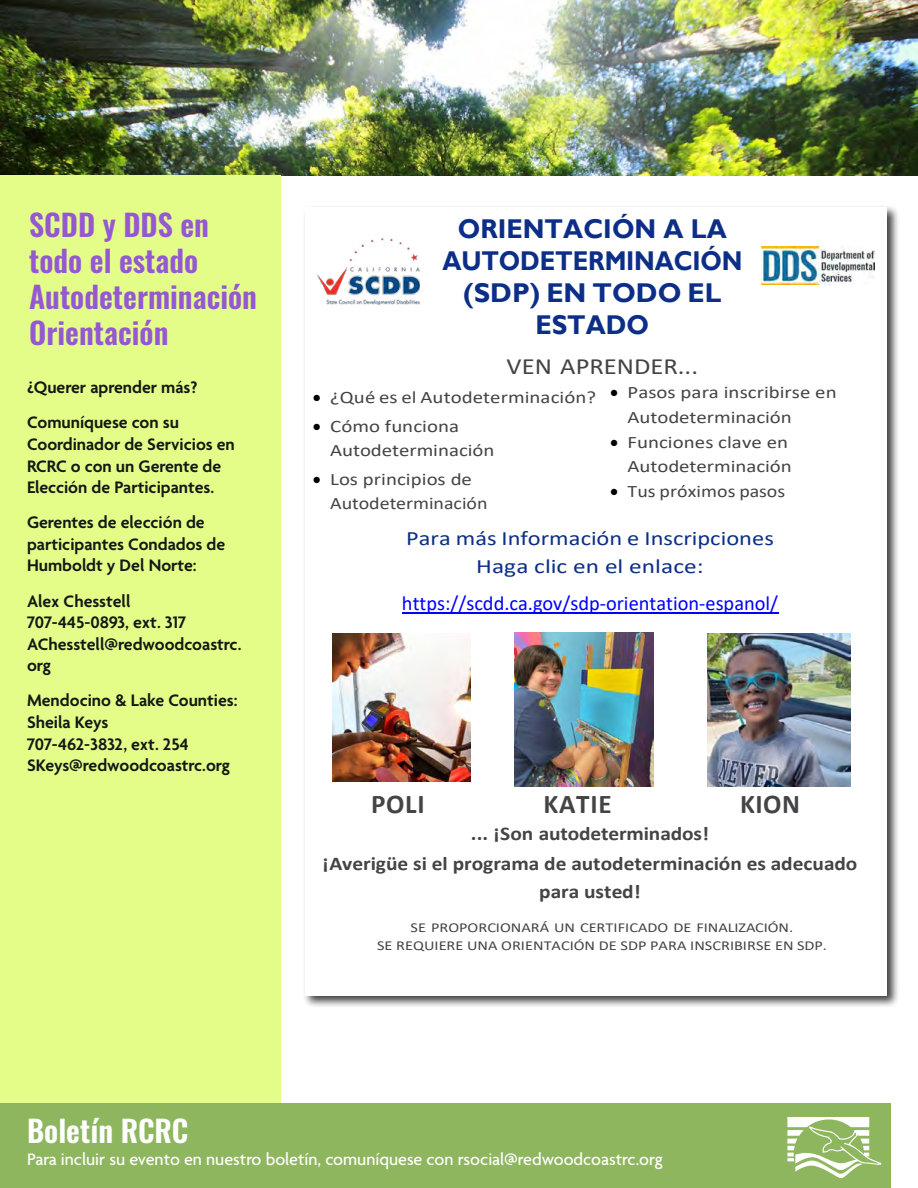
<style>
.page{position:relative;width:918px;height:1188px;background:#fff}
.page>*{position:absolute;margin:0;border:0;box-sizing:border-box;transform-origin:0 0}
.t1{font:600 30px/36px "Oswald";color:#9558d3}
.t2{font:600 30px "Oswald";color:#fff}
.t3{font:700 27.15px/32.1px "Gill Sans";letter-spacing:-.005em;color:#0c2e87;text-align:center;scale:.95 1}
.t4{font:700 27.15px "Calibri";letter-spacing:.025em;color:#444446}
.t5{font:23.25px "Calibri";color:#444446;scale:1.14 1}
.t6{font:20.4px/28.3px "Calibri";color:#0c2e87;text-align:center;scale:1.2 1}
.t7{font:20.4px "Calibri";color:#00f}
.t8{font:700 19.5px/28.8px "Calibri";color:#444446;text-align:center;scale:1.1 1}
.t9{font:600 18px/21.6px "Agenda";color:#111913}
.t10{font:500 18px "Agenda";color:#fff}
.t11{font:17.55px/24.2px "Calibri";color:#444446;scale:1.19 1}
.t12{font:17.55px "Calibri";color:#444446;scale:1.14 1}
.t13{font:13.65px/18.8px "Calibri";color:#444446;text-align:center;scale:1.2 1}
.s1{color:#000}
</style>
<div class="page">
<img style="left:0;top:0;width:918px;height:176px">
<div style="left:0;top:176px;width:281px;height:1012px;background:#e4fd89"></div>
<div style="left:303px;top:204px;width:597px;height:804px;background:#000;opacity:.75"></div>
<div style="left:306px;top:208px;width:581px;height:788px;background:#fff"></div>
<hr style="left:402px;top:612px;width:376px;height:1px;background:#00f">
<img style="left:332px;top:634px;width:138px;height:148px">
<img style="left:514px;top:633px;width:139px;height:153px">
<img style="left:708px;top:634px;width:142px;height:153px">
<img style="left:317px;top:238px;width:103px;height:67px">
<img style="left:761px;top:247px;width:113px;height:37px">
<div style="left:0;top:1104px;width:891px;height:84px;background:#8eb65e"></div>
<svg style="left:787px;top:1117px;width:94px;height:61px"></svg>
<h1 class="t1" style="left:29px;top:208px;width:229px">SCDD y DDS en todo el estado<br>Autodeterminación<br>Orientación</h1>
<p class="t9" style="left:27px;top:371px;width:172px;line-height:35.1px">¿Querer aprender más?<br>Comuníquese con su</p>
<p class="t9" style="left:27px;top:434px;width:209px">Coordinador de Servicios en<br>RCRC o con un Gerente de<br>Elección de Participantes.</p>
<p class="t9" style="left:27px;top:513px;width:200px">Gerentes de elección de participantes Condados de<br>Humboldt y Del Norte:</p>
<p class="t9" style="left:27px;top:591px;width:216px">Alex Chesstell<br>707-445-0893, ext. 317<br>AChesstell@redwoodcoastrc. org</p>
<p class="t9" style="left:27px;top:691px;width:212px">Mendocino &amp; Lake Counties:<br>Sheila Keys<br>707-462-3832, ext. 254<br>SKeys@redwoodcoastrc.org</p>
<h2 class="t3" style="left:442px;top:214px;width:317px">ORIENTACIÓN A LA<br>AUTODETERMINACIÓN (SDP) EN TODO EL<br>ESTADO</h2>
<p class="t5" style="left:507px;top:351px;width:169px">VEN APRENDER...</p>
<p class="t11" style="left:313px;top:384px;width:240px"><span class="s1">•</span> ¿Qué es el Autodeterminación?</p>
<p class="t11" style="left:330px;top:414px;width:140px;text-indent:-17px"><span class="s1">•</span> Cómo funciona<br>Autodeterminación</p>
<p class="t11" style="left:330px;top:467px;width:134px;text-indent:-17px"><span class="s1">•</span> Los principios de<br>Autodeterminación</p>
<p class="t11" style="left:628px;top:380px;width:177px;text-indent:-17px"><span class="s1">•</span> Pasos para inscribirse en<br>Autodeterminación</p>
<p class="t11" style="left:610px;top:429px;width:154px;text-align:right"><span class="s1">•</span> Funciones clave en<br>Autodeterminación</p>
<p class="t12" style="left:610px;top:479px;width:155px"><span class="s1">•</span> Tus próximos pasos</p>
<p class="t6" style="left:406px;top:523px;width:308px">Para más Información e Inscripciones<br>Haga clic en el enlace:</p>
<p class="t7" style="left:402px;top:589px;width:378px">https://scdd.ca.gov/sdp-orientation-espanol/</p>
<h2 class="t4" style="left:371px;top:785px;width:55px">POLI</h2>
<h2 class="t4" style="left:543px;top:785px;width:70px">KATIE</h2>
<h2 class="t4" style="left:740px;top:785px;width:62px">KION</h2>
<p class="t8" style="left:322px;top:819px;width:488px">... ¡Son autodeterminados!<br>¡Averigüe si el programa de autodeterminación es adecuado para usted!</p>
<p class="t13" style="left:377px;top:917px;width:376px">SE PROPORCIONARÁ UN CERTIFICADO DE FINALIZACIÓN.<br>SE REQUIERE UNA ORIENTACIÓN DE SDP PARA INSCRIBIRSE EN SDP.</p>
<h1 class="t2" style="left:27px;top:1115px;width:163px">Boletín RCRC</h1>
<p class="t10" style="left:27px;top:1149px;width:637px">Para incluir su evento en nuestro boletín, comuníquese con rsocial@redwoodcoastrc.org</p>
<h1 class="t2" style="left:27px;top:1119px;width:205px">RCRC Newsletter</h1>
<p class="t10" style="left:27px;top:1153px;width:558px">To include your event in our newsletter, contact rsocial@redwoodcoastrc.org</p>
</div>
